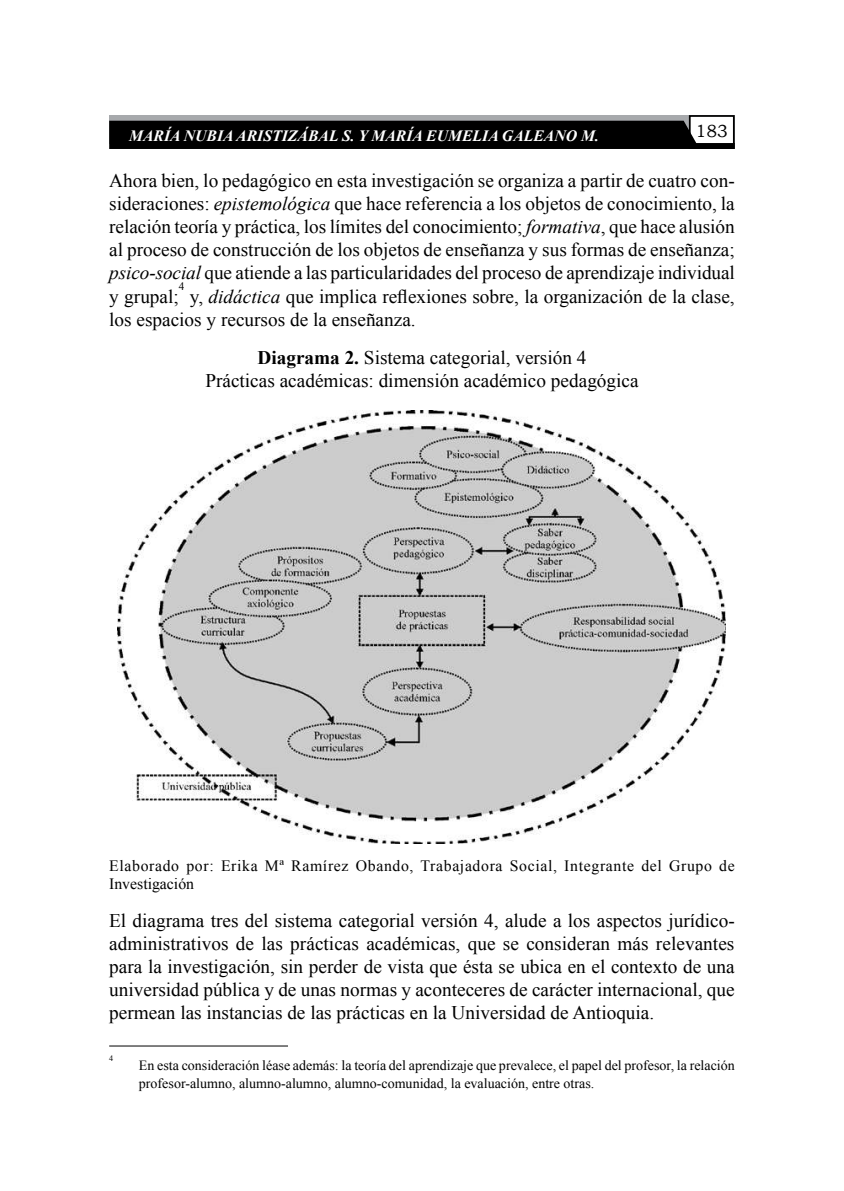
<style>
.page{position:relative;width:844px;height:1191px;background:#fff}
.page>*{position:absolute;margin:0;border:0;box-sizing:border-box;transform-origin:0 0}
.t1{font:19.25px/23.1px "Times New Roman";color:#000;text-align:justify}
.t2{font:17.5px "Bookman Old Style";color:#000}
.t3{font:15.75px/17.5px "Times New Roman";letter-spacing:.04em;color:#000}
.t4{font:italic 700 15.75px "Times New Roman";color:#fff}
.t5{font:14px/17.5px "Times New Roman";color:#000}
.t6{font:11.2px "Times New Roman";color:#000}
.t7{font:8.22px "Times New Roman";color:#000}
.s1{font-style:italic}
.s2{font-weight:700}
</style>
<div class="page">
<div style="left:109px;top:115px;width:625px;height:29px;background:linear-gradient(to right,#a7a9ac,#a7a9ac)"></div>
<div style="left:689px;top:116px;width:44px;height:32px;background:#fff"></div>
<div style="left:688px;top:115px;width:46px;height:34px;border:2px solid #000"></div>
<div style="left:109px;top:121px;width:625px;height:28px;background:#000"></div>
<img style="left:118px;top:410px;width:607px;height:433px">
<hr style="left:109px;top:1045px;width:179px;height:1px;background:#000">
<p class="t4" style="left:129px;top:125px;width:128px">MARÍA NUBIA ARISTI</p>
<p class="t4" style="left:288px;top:125px;width:160px">ZÁBAL S. Y MAR ÍA EUMELIA</p>
<p class="t4" style="left:502px;top:125px;width:24px">GALEANO</p>
<p class="t4" style="left:581px;top:125px;width:19px">M.</p>
<p class="t2" style="left:695px;top:120px;width:34px">183</p>
<p class="t1" style="left:109px;top:169px;width:627px">Ahora bien, lo pedagógico en esta investigación se organiza a partir de cuatro con&shy;sideraciones: <span class="s1">epistemológica</span> que hace referencia a los objetos de conocimiento, la relación teoría y práctica, los límites del conocimiento; <span class="s1">formativa</span>, que hace alusión al proceso de construcción de los objetos de enseñanza y sus formas de enseñanza; <span class="s1">psico-social</span> que atiende a las particularidades del proceso de aprendizaje individual y grupal;</p>
<p class="t6" style="left:179px;top:278px;width:7px">4</p>
<p class="t1" style="left:109px;top:284px;width:627px;text-indent:81px">y, <span class="s1">didáctica</span> que implica reflexiones sobre, la organización de la clase, los espacios y recursos de la enseñanza.</p>
<p class="t1" style="left:205px;top:345px;width:435px;text-align:center"><span class="s2">Diagrama 2.</span> Sistema categorial, versión 4<br>Prácticas académicas: dimensión académico pedagógica</p>
<p class="t3" style="left:109px;top:856px;width:627px">Elaborado por: Erika Mª Ramírez Obando, Trabajadora Social, Integrante del Grupo de<br>Investigación</p>
<p class="t1" style="left:109px;top:908px;width:627px">El diagrama tres del sistema categorial versión 4, alude a los aspectos jurídico&shy;administrativos de las prácticas académicas, que se consideran más relevantes para la investigación, sin perder de vista que ésta se ubica en el contexto de una universidad pública y de unas normas y aconteceres de carácter internacional, que permean las instancias de las prácticas en la Universidad de Antioquia.</p>
<p class="t7" style="left:109px;top:1052px;width:6px">4</p>
<p class="t5" style="left:139px;top:1056px;width:597px">En esta consideración léase además: la teoría del aprendizaje que prevalece, el papel del profesor, la relación profesor-alumno, alumno-alumno, alumno-comunidad, la evaluación, entre otras.</p>
</div>
